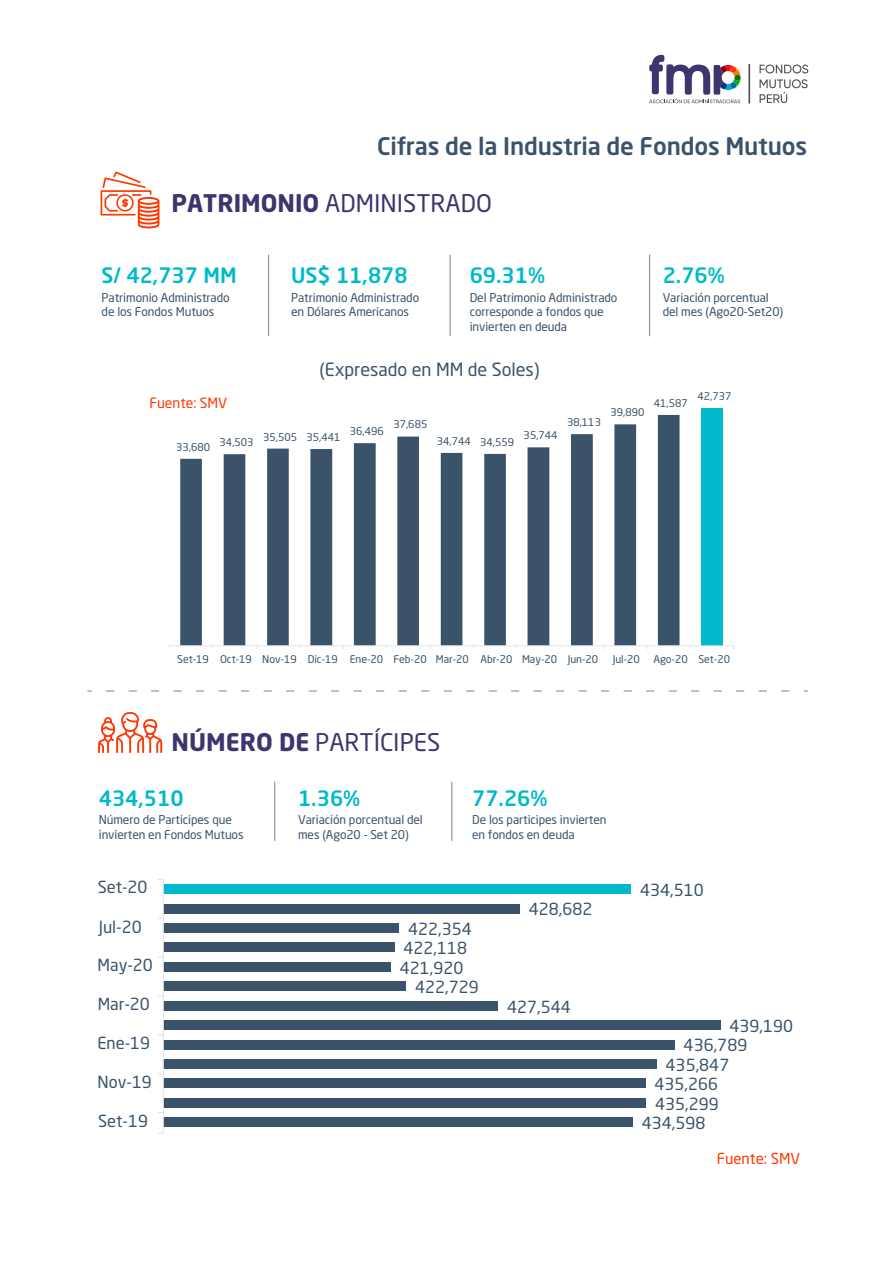
<style>
.page{position:relative;width:893px;height:1263px;background:#fff}
.page>*{position:absolute;margin:0;border:0;box-sizing:border-box;transform-origin:0 0}
.t1{font:24px "Neo Sans Std";color:#3c356e}
.t2{font:500 24px "Neo Sans Std";letter-spacing:-.01em;color:#3a536b}
.t3{font:500 21px "Neo Sans Std";color:#00b9cc}
.t4{font:18px "Neo Sans Std";color:#3a536b}
.t5{font:16.5px "Neo Sans Std";letter-spacing:.005em;color:#3a536b}
.t6{font:15px "Neo Sans Std";color:#ff3700}
.t7{font:13.95px "Neo Sans Std";color:#ff3700}
.t8{font:12px/14.4px "Neo Sans Std";letter-spacing:-.01em;color:#3a536b}
.t9{font:10.5px "Neo Sans Std";color:#3a536b}
.s1{font-weight:700}
</style>
<div class="page">
<hr style="left:268px;top:255px;width:1px;height:81px;background:#818181">
<hr style="left:450px;top:255px;width:1px;height:81px;background:#818181">
<hr style="left:649px;top:255px;width:1px;height:81px;background:#818181">
<hr style="left:274px;top:782px;width:1px;height:59px;background:#818181">
<svg style="left:106px;top:691px;width:684px;height:1px"></svg>
<hr style="left:451px;top:782px;width:1px;height:59px;background:#818181">
<svg style="left:101px;top:171px;width:58px;height:57px"></svg>
<svg style="left:98px;top:712px;width:64px;height:41px"></svg>
<svg style="left:760px;top:65px;width:48px;height:8px"></svg>
<svg style="left:760px;top:79px;width:48px;height:24px"></svg>
<svg style="left:649px;top:54px;width:92px;height:49px"></svg>
<div style="left:749px;top:64px;width:1px;height:39px;border:1px solid #4c4c4c"></div>
<div style="left:701px;top:408px;width:22px;height:238px;background:#00b9cc"></div>
<svg style="left:180px;top:415px;width:499px;height:230px"></svg>
<hr style="left:168px;top:645px;width:566px;height:1px;background:#dfe6ec">
<div style="left:163px;top:1117px;width:470px;height:10px;background:#3a536b"></div>
<div style="left:163px;top:1098px;width:483px;height:10px;background:#3a536b"></div>
<div style="left:163px;top:1078px;width:483px;height:10px;background:#3a536b"></div>
<div style="left:163px;top:1059px;width:494px;height:10px;background:#3a536b"></div>
<div style="left:163px;top:1040px;width:512px;height:9px;background:#3a536b"></div>
<div style="left:163px;top:1020px;width:557px;height:10px;background:#3a536b"></div>
<div style="left:163px;top:1001px;width:335px;height:9px;background:#3a536b"></div>
<div style="left:163px;top:981px;width:243px;height:10px;background:#3a536b"></div>
<div style="left:163px;top:962px;width:228px;height:10px;background:#3a536b"></div>
<div style="left:163px;top:942px;width:232px;height:10px;background:#3a536b"></div>
<div style="left:163px;top:923px;width:236px;height:10px;background:#3a536b"></div>
<div style="left:163px;top:904px;width:357px;height:9px;background:#3a536b"></div>
<div style="left:163px;top:884px;width:468px;height:10px;background:#00b9cc"></div>
<hr style="left:163px;top:879px;width:1px;height:254px;background:#e0e4ea">
<h1 class="t2" style="left:377px;top:131px;width:432px">Cifras de la Industria de Fondos Mutuos</h1>
<h1 class="t1" style="left:172px;top:189px;width:322px"><span class="s1">PATRIMONIO</span> ADMINISTRADO</h1>
<h2 class="t3" style="left:102px;top:262px;width:136px">S/ 42,737 MM</h2>
<p class="t8" style="left:102px;top:290px;width:130px">Patrimonio Administrado de los Fondos Mutuos</p>
<h2 class="t3" style="left:291px;top:262px;width:118px">US$ 11,878</h2>
<p class="t8" style="left:291px;top:290px;width:130px">Patrimonio Administrado en Dólares Americanos</p>
<h2 class="t3" style="left:470px;top:262px;width:77px">69.31%</h2>
<p class="t8" style="left:470px;top:290px;width:149px">Del Patrimonio Administrado corresponde a fondos que invierten en deuda</p>
<h2 class="t3" style="left:663px;top:262px;width:64px">2.76%</h2>
<p class="t8" style="left:663px;top:290px;width:122px">Variación porcentual del mes (Ago20-Set20)</p>
<p class="t7" style="left:149px;top:394px;width:79px">Fuente: SMV</p>
<p class="t9" style="left:176px;top:438px;width:79px">33,680 34,503</p>
<h3 class="t4" style="left:319px;top:359px;width:222px">(Expresado en MM de Soles)</h3>
<p class="t9" style="left:263px;top:430px;width:79px">35,505 35,441</p>
<p class="t9" style="left:350px;top:425px;width:35px">36,496</p>
<p class="t9" style="left:393px;top:418px;width:35px">37,685</p>
<p class="t9" style="left:437px;top:435px;width:79px">34,744 34,559</p>
<p class="t9" style="left:524px;top:429px;width:35px">35,744</p>
<p class="t9" style="left:567px;top:416px;width:35px">38,113</p>
<p class="t9" style="left:610px;top:406px;width:35px">39,890</p>
<p class="t9" style="left:654px;top:396px;width:35px">41,587</p>
<p class="t9" style="left:697px;top:390px;width:35px">42,737</p>
<p class="t9" style="left:177px;top:653px;width:422px">Set-19 Oct-19 Nov-19 Dic-19 Ene-20 Feb-20 Mar-20 Abr-20 May-20 Jun-20</p>
<p class="t9" style="left:613px;top:653px;width:29px">Jul-20</p>
<p class="t9" style="left:653px;top:653px;width:78px">Ago-20 Set-20</p>
<h1 class="t1" style="left:172px;top:727px;width:270px"><span class="s1">NÚMERO DE</span> PARTÍCIPES</h1>
<h2 class="t3" style="left:99px;top:785px;width:86px">434,510</h2>
<p class="t8" style="left:99px;top:813px;width:146px">Número de Participes que invierten en Fondos Mutuos</p>
<h3 class="t5" style="left:98px;top:877px;width:51px">Set-20</h3>
<h2 class="t3" style="left:298px;top:785px;width:64px">1.36%</h2>
<p class="t8" style="left:298px;top:813px;width:126px">Variación porcentual del mes (Ago20 - Set 20)</p>
<h2 class="t3" style="left:472px;top:785px;width:77px">77.26%</h2>
<p class="t8" style="left:472px;top:813px;width:136px">De los participes invierten en fondos en deuda</p>
<h3 class="t5" style="left:529px;top:899px;width:65px">428,682</h3>
<h3 class="t5" style="left:99px;top:917px;width:44px">Jul-20</h3>
<h3 class="t5" style="left:98px;top:955px;width:57px">May-20</h3>
<h3 class="t5" style="left:98px;top:994px;width:54px">Mar-20</h3>
<h3 class="t5" style="left:98px;top:1033px;width:54px">Ene-19</h3>
<h3 class="t5" style="left:98px;top:1072px;width:56px">Nov-19</h3>
<h3 class="t5" style="left:98px;top:1111px;width:51px">Set-19</h3>
<h3 class="t5" style="left:408px;top:918px;width:65px">422,354</h3>
<h3 class="t5" style="left:403px;top:938px;width:65px">422,118</h3>
<h3 class="t5" style="left:400px;top:957px;width:65px">421,920</h3>
<h3 class="t5" style="left:415px;top:977px;width:65px">422,729</h3>
<h3 class="t5" style="left:507px;top:996px;width:65px">427,544</h3>
<h3 class="t5" style="left:640px;top:880px;width:65px">434,510</h3>
<h3 class="t5" style="left:729px;top:1016px;width:65px">439,190</h3>
<h3 class="t5" style="left:684px;top:1035px;width:65px">436,789</h3>
<h3 class="t5" style="left:666px;top:1055px;width:65px">435,847</h3>
<h3 class="t5" style="left:654px;top:1074px;width:65px">435,266</h3>
<h3 class="t5" style="left:655px;top:1093px;width:65px">435,299</h3>
<h3 class="t5" style="left:642px;top:1113px;width:65px">434,598</h3>
<p class="t6" style="left:717px;top:1149px;width:85px">Fuente: SMV</p>
</div>
